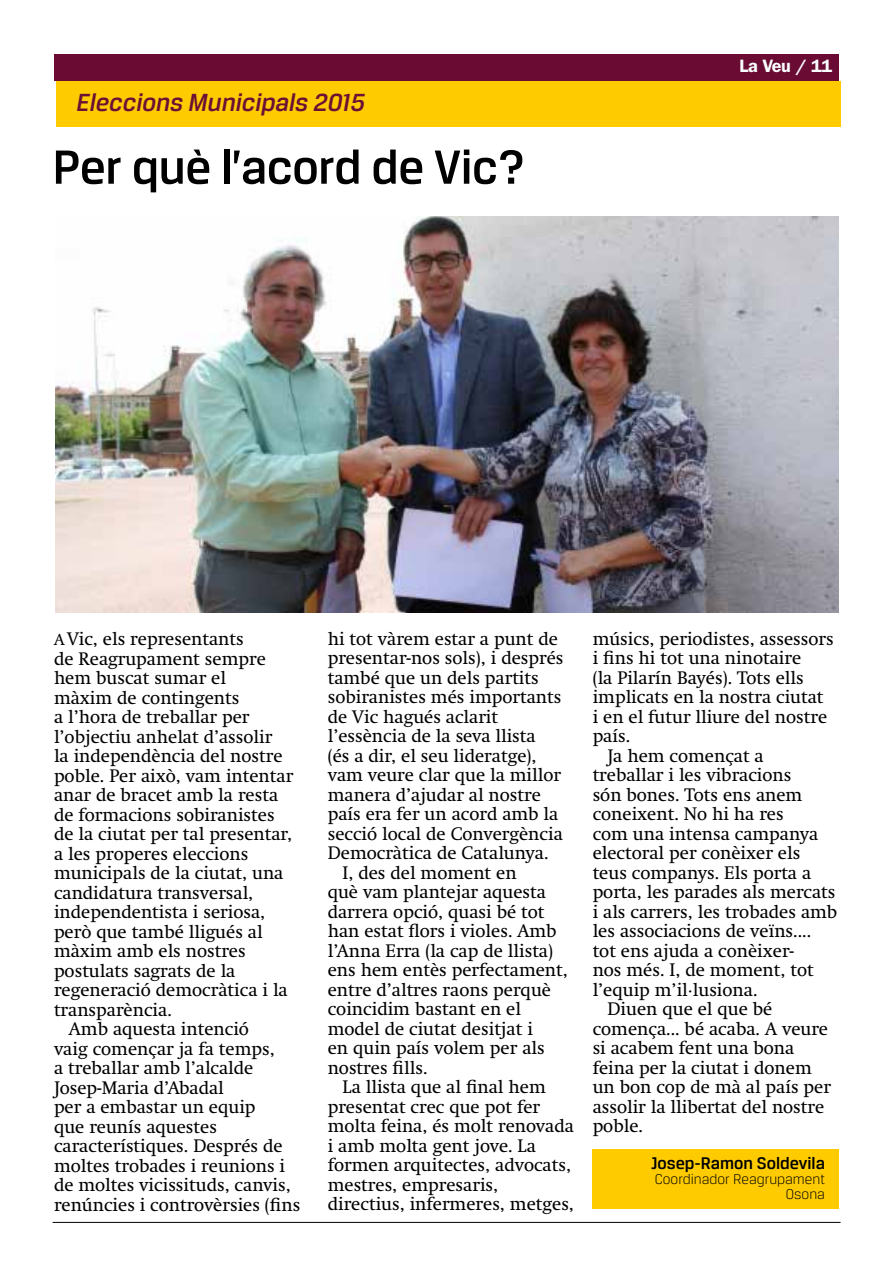
<style>
.page{position:relative;width:893px;height:1263px;background:#fff}
.page>*{position:absolute;margin:0;border:0;box-sizing:border-box;transform-origin:0 0}
.t1{font:500 51px "Breuer Text";letter-spacing:-.01em;color:#000}
.t2{font:italic 500 26.4px "Breuer Text";color:#6a1135}
.t3{font:18px "Swift";color:#000}
.t4{font:500 18px "Breuer Text";color:#000}
.t5{font:600 18px "ITC Franklin Gothic Std";letter-spacing:-.02em;color:#fbffff}
.t6{font:300 15px/15px "Breuer Text";color:#000;text-align:right}
.s1{font-size:15.75px}
</style>
<div class="page">
<hr style="left:53px;top:1222px;width:787px;height:1px;background:#000">
<div style="left:593px;top:1149px;width:246px;height:60px;background:#fecb00"></div>
<div style="left:54px;top:54px;width:785px;height:27px;background:#690b33"></div>
<div style="left:56px;top:81px;width:784px;height:46px;background:#fecb00"></div>
<img style="left:56px;top:217px;width:783px;height:395px">
<h2 class="t2" style="left:77px;top:88px;width:290px">Eleccions Municipals 2015</h2>
<h1 class="t1" style="left:53px;top:140px;width:474px">Per què l’acord de Vic?</h1>
<p class="t5" style="left:747px;top:56px;width:84px">La Veu / 3</p>
<p class="t5" style="left:739px;top:56px;width:94px">La Veu / 11</p>
<p class="t3" style="left:54px;top:628px;width:191px"><span class="s1">A</span> Vic, els representants</p>
<p class="t3" style="left:54px;top:648px;width:213px">de Reagrupament sempre</p>
<p class="t3" style="left:54px;top:667px;width:174px">hem buscat sumar el</p>
<p class="t3" style="left:54px;top:687px;width:187px">màxim de contingents</p>
<p class="t3" style="left:54px;top:706px;width:197px">a l’hora de treballar per</p>
<p class="t3" style="left:54px;top:726px;width:220px">l’objectiu anhelat d’assolir</p>
<p class="t3" style="left:54px;top:745px;width:230px">la independència del nostre</p>
<p class="t3" style="left:54px;top:765px;width:241px">poble. Per això, vam intentar</p>
<p class="t3" style="left:54px;top:784px;width:226px">anar de bracet amb la resta</p>
<p class="t3" style="left:54px;top:804px;width:222px">de formacions sobiranistes</p>
<p class="t3" style="left:54px;top:823px;width:240px">de la ciutat per tal presentar,</p>
<p class="t3" style="left:54px;top:843px;width:196px">a les properes eleccions</p>
<p class="t3" style="left:54px;top:862px;width:231px">municipals de la ciutat, una</p>
<p class="t3" style="left:54px;top:882px;width:201px">candidatura transversal,</p>
<p class="t3" style="left:54px;top:901px;width:213px">independentista i seriosa,</p>
<p class="t3" style="left:54px;top:921px;width:210px">però que també lligués al</p>
<p class="t3" style="left:54px;top:940px;width:193px">màxim amb els nostres</p>
<p class="t3" style="left:54px;top:960px;width:183px">postulats sagrats de la</p>
<p class="t3" style="left:54px;top:979px;width:235px">regeneració democràtica i la</p>
<p class="t3" style="left:54px;top:999px;width:119px">transparència.</p>
<p class="t3" style="left:69px;top:1018px;width:182px">Amb aquesta intenció</p>
<p class="t3" style="left:54px;top:1038px;width:222px">vaig començar ja fa temps,</p>
<p class="t3" style="left:54px;top:1057px;width:201px">a treballar amb l’alcalde</p>
<p class="t3" style="left:54px;top:1077px;width:171px">Josep-Maria d’Abadal</p>
<p class="t3" style="left:54px;top:1096px;width:203px">per a embastar un equip</p>
<p class="t3" style="left:54px;top:1116px;width:164px">que reunís aquestes</p>
<p class="t3" style="left:54px;top:1135px;width:230px">característiques. Després de</p>
<p class="t3" style="left:54px;top:1155px;width:233px">moltes trobades i reunions i</p>
<p class="t3" style="left:54px;top:1174px;width:238px">de moltes vicissituds, canvis,</p>
<p class="t3" style="left:54px;top:1194px;width:248px">renúncies i controvèrsies (fins</p>
<p class="t3" style="left:328px;top:628px;width:232px">hi tot vàrem estar a punt de</p>
<p class="t3" style="left:328px;top:648px;width:237px">presentar-nos sols), i després</p>
<p class="t3" style="left:328px;top:667px;width:213px">també que un dels partits</p>
<p class="t3" style="left:328px;top:687px;width:235px">sobiranistes més importants</p>
<p class="t3" style="left:328px;top:706px;width:172px">de Vic hagués aclarit</p>
<p class="t3" style="left:328px;top:726px;width:209px">l’essència de la seva llista</p>
<p class="t3" style="left:328px;top:745px;width:210px">(és a dir, el seu lideratge),</p>
<p class="t3" style="left:328px;top:765px;width:235px">vam veure clar que la millor</p>
<p class="t3" style="left:328px;top:784px;width:215px">manera d’ajudar al nostre</p>
<p class="t3" style="left:328px;top:804px;width:232px">país era fer un acord amb la</p>
<p class="t3" style="left:328px;top:823px;width:237px">secció local de Convergència</p>
<p class="t3" style="left:328px;top:843px;width:222px">Democràtica de Catalunya.</p>
<p class="t3" style="left:343px;top:862px;width:176px">I, des del moment en</p>
<p class="t3" style="left:328px;top:882px;width:220px">què vam plantejar aquesta</p>
<p class="t3" style="left:328px;top:901px;width:218px">darrera opció, quasi bé tot</p>
<p class="t3" style="left:328px;top:921px;width:230px">han estat flors i violes. Amb</p>
<p class="t3" style="left:328px;top:940px;width:227px">l’Anna Erra (la cap de llista)</p>
<p class="t3" style="left:328px;top:960px;width:242px">ens hem entès perfectament,</p>
<p class="t3" style="left:328px;top:979px;width:225px">entre d’altres raons perquè</p>
<p class="t3" style="left:328px;top:999px;width:195px">coincidim bastant en el</p>
<p class="t3" style="left:328px;top:1018px;width:207px">model de ciutat desitjat i</p>
<p class="t3" style="left:328px;top:1038px;width:218px">en quin país volem per als</p>
<p class="t3" style="left:328px;top:1057px;width:101px">nostres fills.</p>
<p class="t3" style="left:343px;top:1077px;width:205px">La llista que al final hem</p>
<p class="t3" style="left:328px;top:1096px;width:214px">presentat crec que pot fer</p>
<p class="t3" style="left:328px;top:1116px;width:248px">molta feina, és molt renovada</p>
<p class="t3" style="left:328px;top:1135px;width:210px">i amb molta gent jove. La</p>
<p class="t3" style="left:328px;top:1155px;width:245px">formen arquitectes, advocats,</p>
<p class="t3" style="left:328px;top:1174px;width:172px">mestres, empresaris,</p>
<p class="t3" style="left:328px;top:1194px;width:248px">directius, infermeres, metges,</p>
<p class="t3" style="left:593px;top:628px;width:243px">músics, periodistes, assessors</p>
<p class="t3" style="left:593px;top:648px;width:210px">i fins hi tot una ninotaire</p>
<p class="t3" style="left:593px;top:667px;width:213px">(la Pilarín Bayés). Tots ells</p>
<p class="t3" style="left:593px;top:687px;width:232px">implicats en la nostra ciutat</p>
<p class="t3" style="left:593px;top:706px;width:236px">i en el futur lliure del nostre</p>
<p class="t3" style="left:593px;top:726px;width:39px">país.</p>
<p class="t3" style="left:607px;top:745px;width:158px">Ja hem començat a</p>
<p class="t3" style="left:593px;top:765px;width:200px">treballar i les vibracions</p>
<p class="t3" style="left:593px;top:784px;width:211px">són bones. Tots ens anem</p>
<p class="t3" style="left:593px;top:804px;width:193px">coneixent. No hi ha res</p>
<p class="t3" style="left:593px;top:823px;width:227px">com una intensa campanya</p>
<p class="t3" style="left:593px;top:843px;width:209px">electoral per conèixer els</p>
<p class="t3" style="left:593px;top:862px;width:220px">teus companys. Els porta a</p>
<p class="t3" style="left:593px;top:882px;width:244px">porta, les parades als mercats</p>
<p class="t3" style="left:593px;top:901px;width:246px">i als carrers, les trobades amb</p>
<p class="t3" style="left:593px;top:921px;width:220px">les associacions de veïns....</p>
<p class="t3" style="left:593px;top:940px;width:203px">tot ens ajuda a conèixer-</p>
<p class="t3" style="left:593px;top:960px;width:223px">nos més. I, de moment, tot</p>
<p class="t3" style="left:593px;top:979px;width:166px">l’equip m’il·lusiona.</p>
<p class="t3" style="left:607px;top:999px;width:166px">Diuen que el que bé</p>
<p class="t3" style="left:593px;top:1018px;width:237px">comença... bé acaba. A veure</p>
<p class="t3" style="left:593px;top:1037px;width:203px">si acabem fent una bona</p>
<p class="t3" style="left:593px;top:1057px;width:221px">feina per la ciutat i donem</p>
<p class="t3" style="left:593px;top:1076px;width:240px">un bon cop de mà al país per</p>
<p class="t3" style="left:593px;top:1096px;width:233px">assolir la llibertat del nostre</p>
<p class="t3" style="left:593px;top:1115px;width:52px">poble.</p>
<p class="t4" style="left:651px;top:1153px;width:175px">Josep-Ramon Soldevila</p>
<p class="t6" style="left:655px;top:1171px;width:172px">Coordinador Reagrupament<br>Osona</p>
</div>
